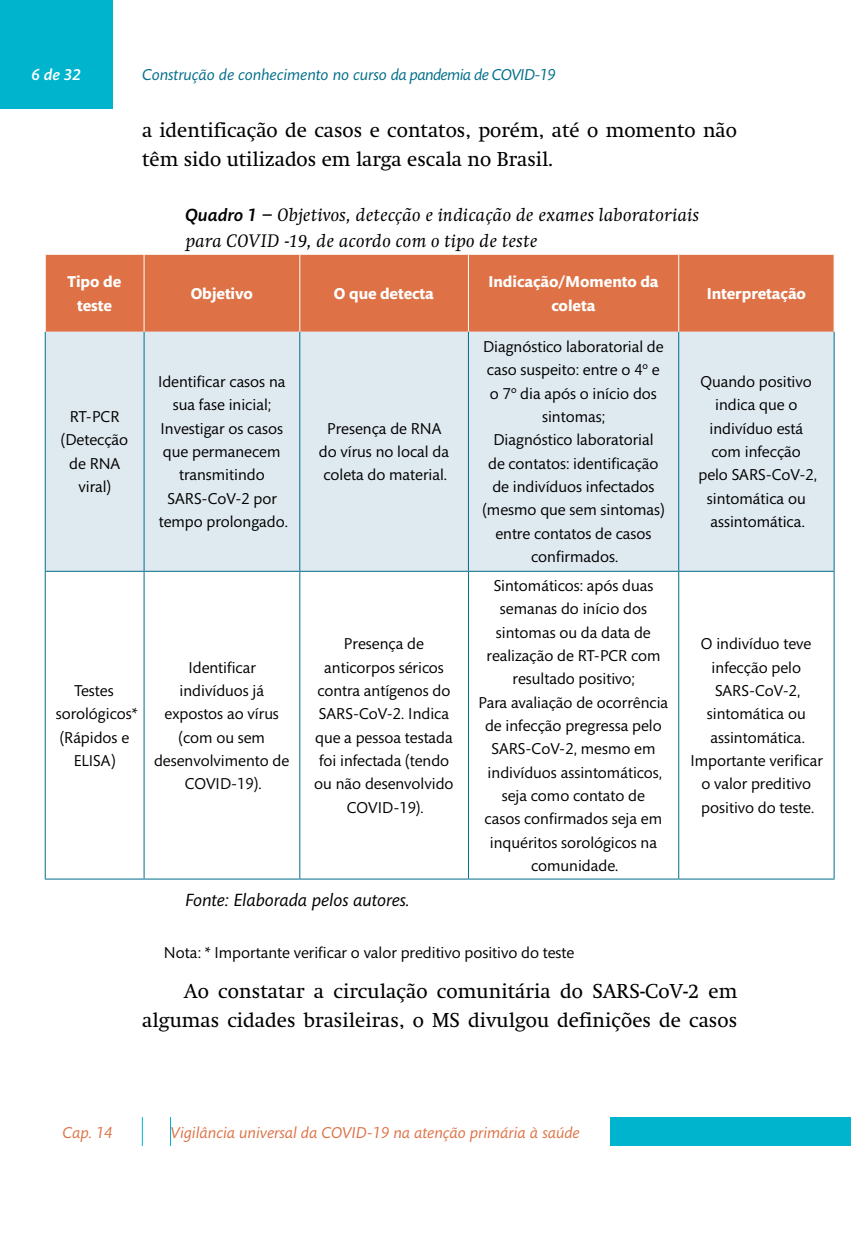
<style>
.page{position:relative;width:851px;height:1248px;background:#fff}
.page>*{position:absolute;margin:0;border:0;box-sizing:border-box;transform-origin:0 0}
.t1{font:20px/28.8px "Swift";letter-spacing:.005em;color:#000}
.t2{font:italic 18px/26px "Swift";letter-spacing:.03em;color:#000}
.t3{font:italic 18px "Mundo Sans Std";color:#000}
.t4{font:16px/23.4px "Mundo Sans Std";color:#000;text-align:center}
.t5{font:700 16px/23.4px "Mundo Sans Std";color:#fff;text-align:center}
.t6{font:italic 16px "Mundo Sans Std";color:#de7246}
.t7{font:italic 16px "Mundo Sans Std";color:#006d8a}
.t8{font:italic 500 16px "Mundo Sans Std";color:#fff}
.s1{font-family:"Mundo Sans Std";font-weight:500}
</style>
<div class="page">
<div style="left:171px;top:1116px;width:679px;height:29px;background:#00b4cd"></div>
<div style="left:171px;top:1111px;width:438px;height:44px;background:#fff"></div>
<svg style="left:142px;top:1117px;width:1px;height:28px"></svg>
<div style="left:0;top:0;width:113px;height:108px;background:#00b4cd"></div>
<div style="left:46px;top:255px;width:787px;height:77px;background:#de7246"></div>
<div style="left:46px;top:332px;width:787px;height:238px;background:#dfe9f0"></div>
<hr style="left:143px;top:255px;width:1px;height:77px;background:#fff">
<hr style="left:299px;top:255px;width:1px;height:77px;background:#fff">
<hr style="left:468px;top:255px;width:1px;height:77px;background:#fff">
<hr style="left:678px;top:255px;width:1px;height:77px;background:#fff">
<hr style="left:45px;top:332px;width:1px;height:238px;background:#006d8a">
<hr style="left:143px;top:332px;width:1px;height:238px;background:#006d8a">
<hr style="left:299px;top:332px;width:1px;height:238px;background:#006d8a">
<hr style="left:468px;top:332px;width:1px;height:238px;background:#006d8a">
<hr style="left:678px;top:332px;width:1px;height:238px;background:#006d8a">
<hr style="left:833px;top:332px;width:1px;height:238px;background:#006d8a">
<hr style="left:45px;top:570px;width:99px;height:1px;background:#006d8a">
<hr style="left:45px;top:571px;width:1px;height:307px;background:#006d8a">
<hr style="left:144px;top:570px;width:156px;height:1px;background:#006d8a">
<hr style="left:143px;top:571px;width:1px;height:307px;background:#006d8a">
<hr style="left:300px;top:570px;width:168px;height:1px;background:#006d8a">
<hr style="left:299px;top:571px;width:1px;height:307px;background:#006d8a">
<hr style="left:468px;top:570px;width:210px;height:1px;background:#006d8a">
<hr style="left:468px;top:571px;width:1px;height:307px;background:#006d8a">
<hr style="left:678px;top:570px;width:156px;height:1px;background:#006d8a">
<hr style="left:678px;top:571px;width:1px;height:307px;background:#006d8a">
<hr style="left:833px;top:571px;width:1px;height:307px;background:#006d8a">
<hr style="left:45px;top:878px;width:99px;height:1px;background:#006d8a">
<hr style="left:144px;top:878px;width:156px;height:1px;background:#006d8a">
<hr style="left:300px;top:878px;width:168px;height:1px;background:#006d8a">
<hr style="left:468px;top:878px;width:210px;height:1px;background:#006d8a">
<hr style="left:678px;top:878px;width:156px;height:1px;background:#006d8a">
<p class="t8" style="left:32px;top:66px;width:51px">6 de 32</p>
<p class="t7" style="left:142px;top:66px;width:415px">Construção de conhecimento no curso da pandemia de COVID-19</p>
<p class="t1" style="left:142px;top:116px;width:596px">a identificação de casos e contatos, porém, até o momento não têm sido utilizados em larga escala no Brasil.</p>
<p class="t2" style="left:185px;top:202px;width:515px"><span class="s1">Quadro 1</span> − Objetivos, detecção e indicação de exames laboratoriais para COVID -19, de acordo com o tipo de teste</p>
<p class="t5" style="left:67px;top:271px;width:55px">Tipo de teste</p>
<p class="t5" style="left:191px;top:282px;width:64px">Objetivo</p>
<p class="t5" style="left:334px;top:282px;width:101px">O que detecta</p>
<p class="t5" style="left:488px;top:271px;width:172px">Indicação/Momento da coleta</p>
<p class="t4" style="left:61px;top:405px;width:69px">RT-PCR (Detecção de RNA viral)</p>
<p class="t4" style="left:158px;top:370px;width:131px">Identificar casos na sua fase inicial;<br>Investigar os casos que permanecem transmitindo<br>SARS-CoV-2 por tempo prolongado.</p>
<p class="t4" style="left:319px;top:417px;width:132px">Presença de RNA do vírus no local da coleta do material.</p>
<p class="t4" style="left:56px;top:679px;width:83px">Testes sorológicos* (Rápidos e<br>ELISA)</p>
<p class="t4" style="left:154px;top:656px;width:137px">Identificar indivíduos já expostos ao vírus (com ou sem desenvolvimento de<br>COVID-19).</p>
<p class="t4" style="left:314px;top:632px;width:141px">Presença de anticorpos séricos contra antígenos do<br>SARS-CoV-2. Indica que a pessoa testada foi infectada (tendo ou não desenvolvido<br>COVID-19).</p>
<p class="t4" style="left:482px;top:335px;width:184px">Diagnóstico laboratorial de caso suspeito: entre o 4º e o 7º dia após o início dos sintomas;<br>Diagnóstico laboratorial<br>de contatos: identificação de indivíduos infectados (mesmo que sem sintomas) entre contatos de casos confirmados.</p>
<p class="t4" style="left:478px;top:574px;width:191px">Sintomáticos: após duas semanas do início dos sintomas ou da data de realização de RT-PCR com resultado positivo;<br>Para avaliação de ocorrência de infecção pregressa pelo<br>SARS-CoV-2, mesmo em indivíduos assintomáticos, seja como contato de<br>casos confirmados seja em inquéritos sorológicos na comunidade.</p>
<p class="t5" style="left:706px;top:282px;width:101px">Interpretação</p>
<p class="t4" style="left:698px;top:370px;width:120px">Quando positivo indica que o indivíduo está com infecção pelo SARS-CoV-2, sintomática ou assintomática.</p>
<p class="t4" style="left:690px;top:632px;width:134px">O indivíduo teve infecção pelo<br>SARS-CoV-2, sintomática ou assintomática.<br>Importante verificar o valor preditivo positivo do teste.</p>
<p class="t3" style="left:185px;top:889px;width:226px">Fonte: Elaborada pelos autores.</p>
<p class="t4" style="left:164px;top:940px;width:412px">Nota: * Importante verificar o valor preditivo positivo do teste</p>
<p class="t1" style="left:142px;top:976px;width:596px;text-align:right">Ao constatar a circulação comunitária do SARS-CoV-2 em algumas cidades brasileiras, o MS divulgou definições de casos</p>
<p class="t6" style="left:62px;top:1123px;width:51px">Cap. 14</p>
<p class="t6" style="left:170px;top:1123px;width:410px">Vigilância universal da COVID-19 na atenção primária à saúde</p>
</div>
